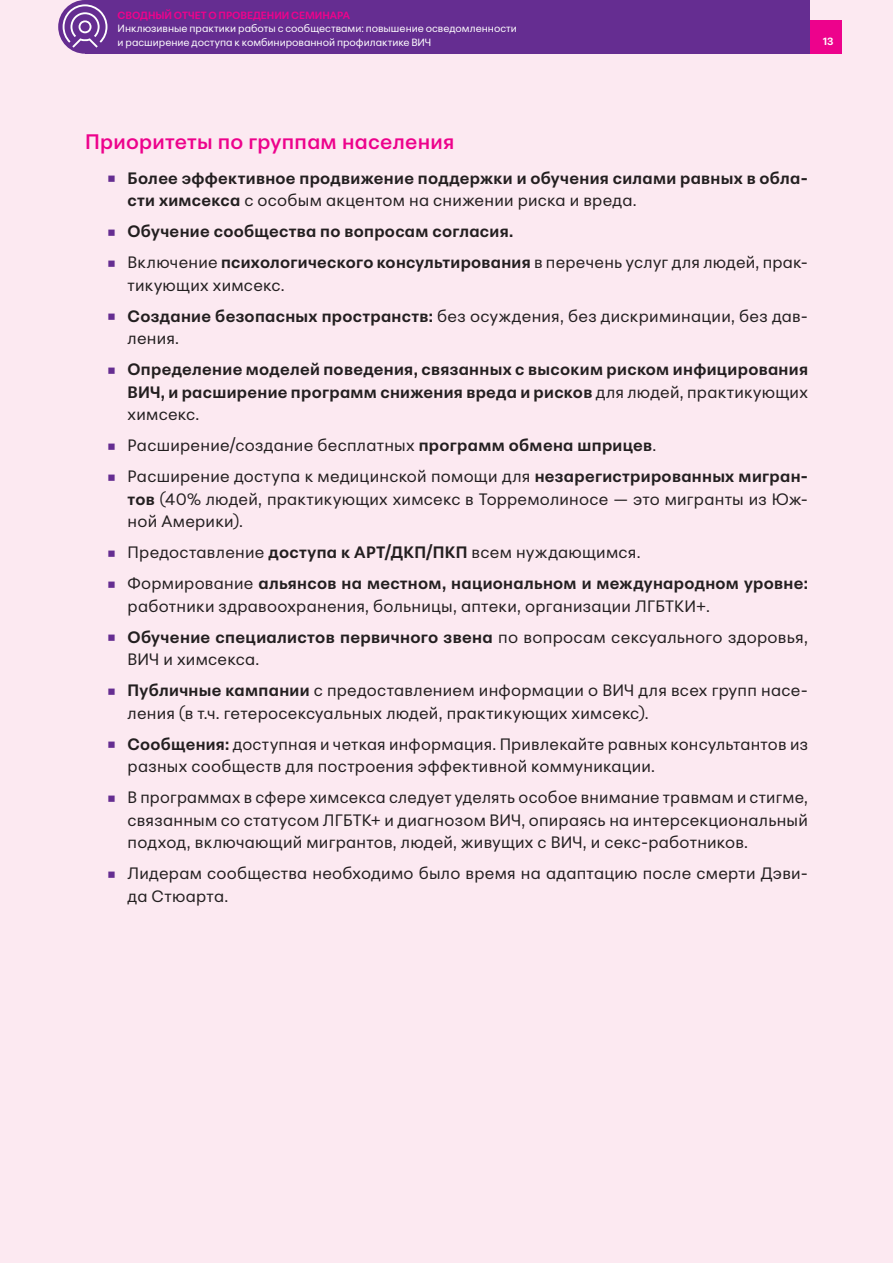
<style>
.page{position:relative;width:893px;height:1263px;background:#fce9f1}
.page>*{position:absolute;margin:0;border:0;box-sizing:border-box;transform-origin:0 0}
.t1{font:600 21px "Peridot PE";letter-spacing:.015em;color:#ed028c}
.t2{font:16.5px/22.5px "Peridot PE";letter-spacing:.015em;color:#231f20}
.t3{font:700 16.5px/22.5px "Peridot PE";letter-spacing:.02em;color:#231f20}
.t4{font:10.5px/13.5px "Peridot PE";color:#fff}
.t5{font:700 10.5px "Peridot PE";letter-spacing:-.005em;color:#ed028c}
.t6{font:700 10.5px "Peridot PE";color:#fff}
.s1{font-weight:900;font-size:21px;color:#652d91}
.s2{font-weight:400}
.s3{font-weight:700}
</style>
<div class="page">
<div style="left:719px;top:20px;width:123px;height:34px;background:#ed028c"></div>
<div style="left:85px;top:0;width:724px;height:54px;background:#652d91"></div>
<div style="left:58px;top:0;width:54px;height:54px;background:#652d91;border-radius:50%"></div>
<svg style="left:63px;top:4px;width:44px;height:44px"></svg>
<p class="t5" style="left:118px;top:6px;width:234px">СВОДНЫЙ ОТЧЕТ О ПРОВЕДЕНИИ СЕМИНАРА</p>
<p class="t4" style="left:118px;top:21px;width:401px">Инклюзивные практики работы с сообществами: повышение осведомленности и расширение доступа к комбинированной профилактике ВИЧ</p>
<p class="t6" style="left:823px;top:33px;width:12px">13</p>
<p class="t1" style="left:85px;top:124px;width:371px">Приоритеты по группам населения</p>
<p class="t3" style="left:128px;top:165px;width:682px;text-indent:-21px"><span class="s1">•</span> Более эффективное продвижение поддержки и обучения силами равных в обла&shy;сти химсекса <span class="s2">с особым акцентом на снижении риска и вреда.</span></p>
<p class="t3" style="left:106px;top:219px;width:407px"><span class="s1">•</span> Обучение сообщества по вопросам согласия.</p>
<p class="t2" style="left:128px;top:250px;width:682px;text-indent:-21px"><span class="s1">•</span> Включение <span class="s3">психологического консультирования</span> в перечень услуг для людей, прак&shy;тикующих химсекс.</p>
<p class="t2" style="left:128px;top:303px;width:682px;text-indent:-21px"><span class="s1">•</span> <span class="s3">Создание безопасных пространств:</span> без осуждения, без дискриминации, без дав&shy;ления.</p>
<p class="t3" style="left:128px;top:357px;width:682px;text-align:justify;text-indent:-21px"><span class="s1">•</span> Определение моделей поведения, связанных с высоким риском инфицирования ВИЧ, и расширение программ снижения вреда и рисков <span class="s2">для людей, практикующих химсекс.</span></p>
<p class="t2" style="left:106px;top:433px;width:551px"><span class="s1">•</span> Расширение/создание бесплатных <span class="s3">программ обмена шприцев</span>.</p>
<p class="t2" style="left:128px;top:464px;width:682px;text-align:justify;text-indent:-21px"><span class="s1">•</span> Расширение доступа к медицинской помощи для <span class="s3">незарегистрированных мигран&shy;тов</span> (40% людей, практикующих химсекс в Торремолиносе — это мигранты из Юж&shy;ной Америки).</p>
<p class="t2" style="left:106px;top:540px;width:536px"><span class="s1">•</span> Предоставление <span class="s3">доступа к АРТ/ДКП/ПКП</span> всем нуждающимся.</p>
<p class="t2" style="left:128px;top:571px;width:682px;text-indent:-21px"><span class="s1">•</span> Формирование <span class="s3">альянсов на местном, национальном и международном уровне: </span>работники здравоохранения, больницы, аптеки, организации ЛГБТКИ+.</p>
<p class="t2" style="left:128px;top:624px;width:682px;text-indent:-21px"><span class="s1">•</span> <span class="s3">Обучение специалистов первичного звена</span> по вопросам сексуального здоровья,<br>ВИЧ и химсекса.</p>
<p class="t2" style="left:128px;top:678px;width:682px;text-indent:-21px"><span class="s1">•</span> <span class="s3">Публичные кампании</span> с предоставлением информации о ВИЧ для всех групп насе&shy;ления (в т.ч. гетеросексуальных людей, практикующих химсекс).</p>
<p class="t2" style="left:128px;top:731px;width:682px;text-indent:-21px"><span class="s1">•</span> <span class="s3">Сообщения:</span> доступная и четкая информация. Привлекайте равных консультантов из разных сообществ для построения эффективной коммуникации.</p>
<p class="t2" style="left:128px;top:785px;width:682px;text-align:justify;text-indent:-21px"><span class="s1">•</span> В программах в сфере химсекса следует уделять особое внимание травмам и стигме, связанным со статусом ЛГБТК+ и диагнозом ВИЧ, опираясь на интерсекциональный подход, включающий мигрантов, людей, живущих с ВИЧ, и секс-работников.</p>
<p class="t2" style="left:128px;top:861px;width:682px;text-indent:-21px"><span class="s1">•</span> Лидерам сообщества необходимо было время на адаптацию после смерти Дэви&shy;да Стюарта.</p>
</div>
